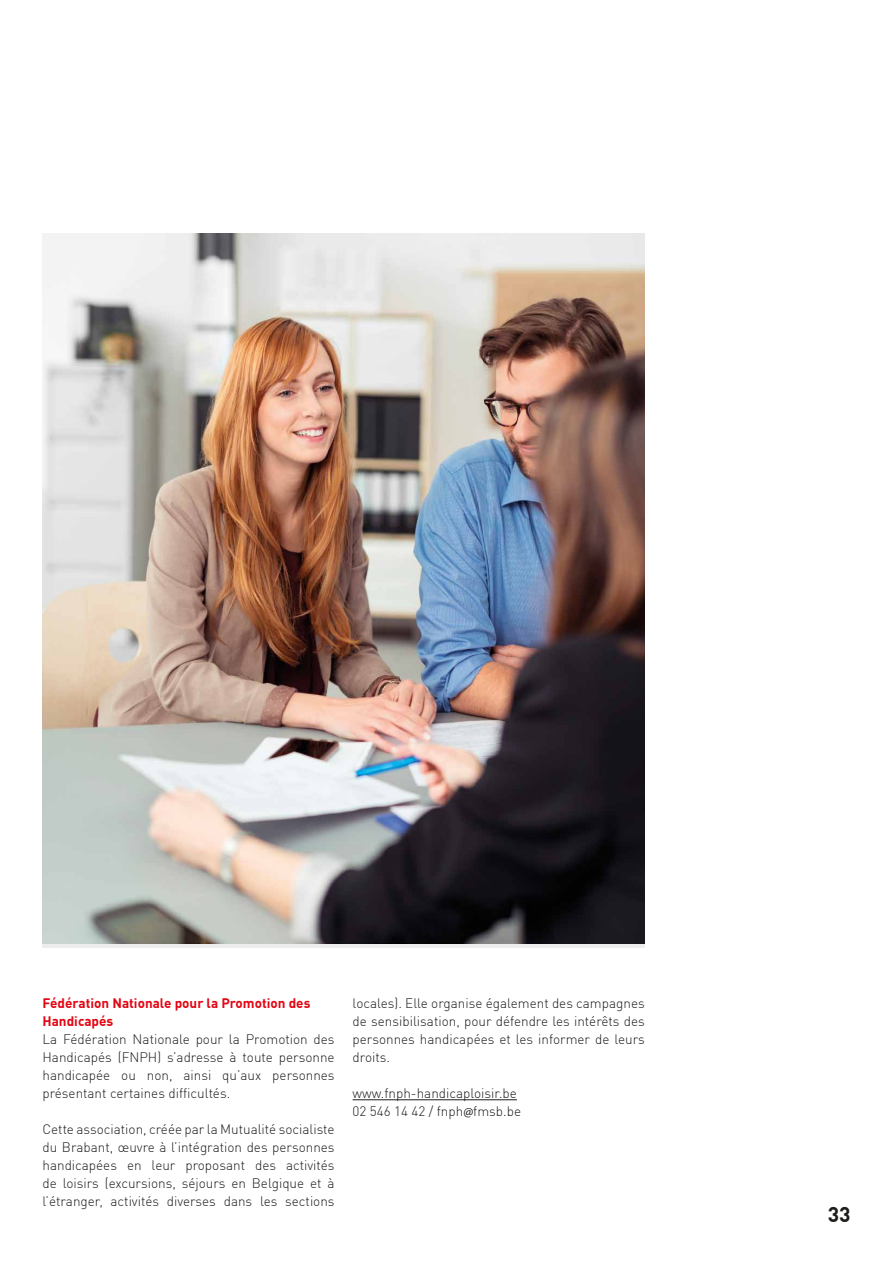
<style>
.page{position:relative;width:893px;height:1263px;background:#fff}
.page>*{position:absolute;margin:0;border:0;box-sizing:border-box;transform-origin:0 0}
.t1{font:700 21px "DIN Offc";color:#1d1d1b}
.t2{font:300 13.5px/18px "DIN Offc";color:#1d1d1b;text-align:justify}
.t3{font:700 13.5px/18px "DIN Offc";color:#e30613}
.s1{font-family:"Myriad Pro";font-weight:400}
</style>
<div class="page">
<hr style="left:353px;top:1099px;width:164px;height:1px;background:#1d1d1b">
<img style="left:43px;top:234px;width:602px;height:710px">
<p class="t3" style="left:43px;top:994px;width:269px">Fédération Nationale pour la Promotion des<br>Handicapés</p>
<p class="t2" style="left:43px;top:1030px;width:294px">La Fédération Nationale pour la Promotion des Handicapés (FNPH) s’adresse à toute personne handicapée ou non, ainsi qu’aux personnes présentant certaines difficultés.</p>
<p class="t2" style="left:43px;top:1120px;width:294px">Cette association, créée par la Mutualité socialiste du Brabant, œuvre à l’intégration des personnes handicapées en leur proposant des activités de loisirs (excursions, séjours en Belgique et à l’étranger, activités diverses dans les sections</p>
<p class="t2" style="left:353px;top:994px;width:294px">locales). Elle organise également des campagnes de sensibilisation, pour défendre les intérêts des personnes handicapées et les informer de leurs droits.</p>
<p class="t2" style="left:353px;top:1084px;width:170px">www.fnph-handicaploisir.be<br>02 546 14 42 / fnph<span class="s1">@</span>fmsb.be</p>
<h1 class="t1" style="left:828px;top:1201px;width:24px">33</h1>
</div>
